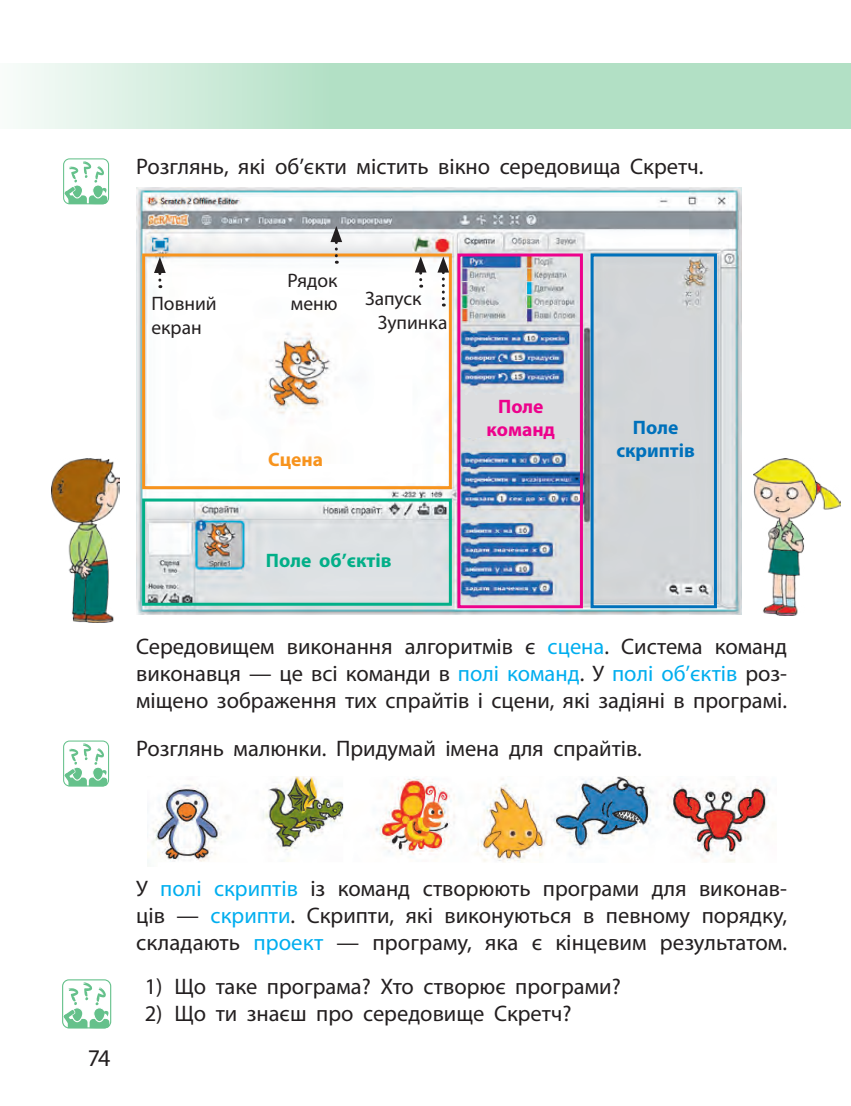
<style>
.page{position:relative;width:851px;height:1106px;background:#fff}
.page>*{position:absolute;margin:0;border:0;box-sizing:border-box;transform-origin:0 0}
.t1{font:24px "Myriad Pro";color:#231f20}
.t2{font:22.5px/27px "Myriad Pro";color:#231f20;text-align:justify}
.t3{font:19.5px/23.4px "Myriad Pro";color:#231f20}
.t4{font:700 19.5px "Myriad Pro";color:#02af88}
.t5{font:700 19.5px/23.4px "Myriad Pro";color:#0071bb;text-align:center}
.t6{font:700 19.5px/23.4px "Myriad Pro";color:#ed028c;text-align:center}
.t7{font:700 19.5px "Myriad Pro";color:#f7931d}
.s1{color:#00aeef}
</style>
<div class="page">
<svg style="left:21px;top:64px;width:829px;height:65px;background:#bee4ce"></svg>
<img style="left:136px;top:187px;width:605px;height:427px">
<img style="left:147px;top:776px;width:622px;height:87px">
<div style="left:63px;top:158px;width:46px;height:46px;border:1px solid #65c18b;border-radius:6px"></div>
<svg style="left:63px;top:161px;width:44px;height:44px"></svg>
<div style="left:63px;top:740px;width:46px;height:46px;border:1px solid #65c18b;border-radius:6px"></div>
<svg style="left:63px;top:743px;width:44px;height:44px"></svg>
<div style="left:62px;top:979px;width:49px;height:49px;border:1px solid #65c18b;border-radius:6px"></div>
<svg style="left:62px;top:982px;width:47px;height:47px"></svg>
<img style="left:51px;top:458px;width:68px;height:164px">
<img style="left:753px;top:458px;width:87px;height:158px">
<svg style="left:141px;top:252px;width:312px;height:238px"></svg>
<svg style="left:141px;top:497px;width:312px;height:110px;background:#c9d8d9"></svg>
<img style="left:456px;top:252px;width:128px;height:358px">
<svg style="left:589px;top:252px;width:129px;height:358px;background:#c4ced4"></svg>
<svg style="left:330px;top:226px;width:12px;height:38px"></svg>
<p class="t2" style="left:136px;top:153px;width:568px">Розглянь, які об’єкти містить вікно середовища Скретч.</p>
<p class="t3" style="left:287px;top:268px;width:52px">Рядок меню</p>
<p class="t3" style="left:151px;top:292px;width:67px">Повний екран</p>
<p class="t3" style="left:378px;top:286px;width:71px;line-height:24.5px;text-indent:-13px">Запуск<br>Зупинка</p>
<p class="t7" style="left:268px;top:447px;width:56px">Сцена</p>
<p class="t4" style="left:266px;top:547px;width:127px">Поле об’єктів</p>
<p class="t6" style="left:486px;top:394px;width:70px">Поле команд</p>
<p class="t5" style="left:616px;top:415px;width:80px">Поле скриптів</p>
<p class="t2" style="left:136px;top:632px;width:652px">Середовищем виконання алгоритмів є <span class="s1">сцена</span>. Система команд виконавця — це всі команди в <span class="s1">полі команд</span>. У <span class="s1">полі об’єктів</span> роз&shy;міщено зображення тих спрайтів і сцени, які задіяні в програмі.</p>
<p class="t2" style="left:136px;top:735px;width:507px">Розглянь малюнки. Придумай імена для спрайтів.</p>
<p class="t1" style="left:88px;top:1043px;width:24px">74</p>
<p class="t2" style="left:136px;top:874px;width:652px">У <span class="s1">полі скриптів</span> із команд створюють програми для виконав&shy;ців — <span class="s1">скрипти</span>. Скрипти, які виконуються в певному порядку, складають <span class="s1">проект</span> — програму, яка є кінцевим результатом.</p>
<p class="t2" style="left:145px;top:972px;width:477px">1) Що таке програма? Хто створює програми?</p>
<p class="t2" style="left:145px;top:999px;width:428px">2) Що ти знаєш про середовище Скретч?</p>
</div>
